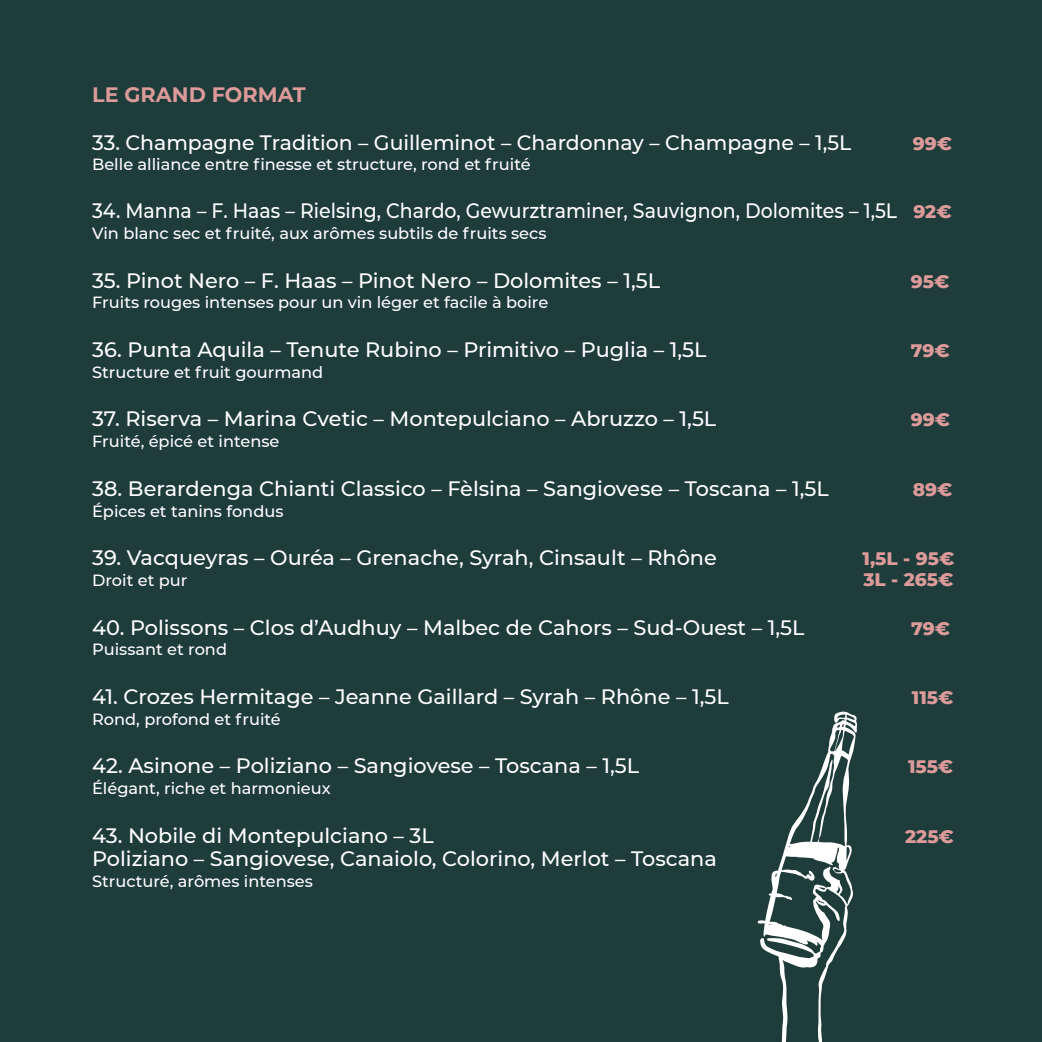
<style>
.page{position:relative;width:1042px;height:1042px;background:#1e3c3a}
.page>*{position:absolute;margin:0;border:0;box-sizing:border-box;transform-origin:0 0}
.t1{font:500 20.82px "Montserrat";color:#fff}
.t2{font:500 20.82px "Montserrat";color:#fff;scale:.91 1}
.t3{font:700 20.82px "Montserrat";color:#dc9a9a}
.t4{font:800 18.55px "Montserrat";color:#dc9a9a}
.t5{font:500 16.28px "Montserrat";color:#fff}
.s1{font-weight:800;font-size:18.55px;color:#dc9a9a}
</style>
<div class="page">
<svg style="left:757px;top:711px;width:100px;height:331px"></svg>
<p class="t3" style="left:92px;top:79px;width:215px">LE GRAND FORMAT</p>
<p class="t1" style="left:92px;top:128px;width:760px">33. Champagne Tradition – Guilleminot – Chardonnay – Champagne – 1,5L</p>
<p class="t4" style="left:913px;top:130px;width:41px">99€</p>
<p class="t5" style="left:92px;top:152px;width:440px">Belle alliance entre finesse et structure, rond et fruité</p>
<p class="t2" style="left:92px;top:196px;width:946px">34. Manna – F. Haas – Rielsing, Chardo, Gewurztraminer, Sauvignon, Dolomites – 1,5L <span class="s1">92€</span></p>
<p class="t5" style="left:92px;top:222px;width:456px">Vin blanc sec et fruité, aux arômes subtils de fruits secs</p>
<p class="t1" style="left:92px;top:266px;width:569px">35. Pinot Nero – F. Haas – Pinot Nero – Dolomites – 1,5L</p>
<p class="t4" style="left:911px;top:267px;width:40px">95€</p>
<p class="t5" style="left:92px;top:291px;width:458px">Fruits rouges intenses pour un vin léger et facile à boire</p>
<p class="t1" style="left:92px;top:335px;width:616px">36. Punta Aquila – Tenute Rubino – Primitivo – Puglia – 1,5L</p>
<p class="t4" style="left:911px;top:337px;width:40px">79€</p>
<p class="t5" style="left:92px;top:361px;width:233px">Structure et fruit gourmand</p>
<p class="t1" style="left:92px;top:404px;width:626px">37. Riserva – Marina Cvetic – Montepulciano – Abruzzo – 1,5L</p>
<p class="t4" style="left:911px;top:406px;width:41px">99€</p>
<p class="t5" style="left:92px;top:430px;width:189px">Fruité, épicé et intense</p>
<p class="t1" style="left:92px;top:474px;width:738px">38. Berardenga Chianti Classico – Fèlsina – Sangiovese – Toscana – 1,5L</p>
<p class="t4" style="left:913px;top:476px;width:41px">89€</p>
<p class="t5" style="left:92px;top:499px;width:193px">Épices et tanins fondus</p>
<p class="t1" style="left:92px;top:543px;width:626px">39. Vacqueyras – Ouréa – Grenache, Syrah, Cinsault – Rhône</p>
<p class="t4" style="left:862px;top:545px;width:93px">1,5L - 95€</p>
<p class="t5" style="left:92px;top:569px;width:97px">Droit et pur</p>
<p class="t4" style="left:863px;top:566px;width:91px">3L - 265€</p>
<p class="t1" style="left:92px;top:613px;width:714px">40. Polissons – Clos d’Audhuy – Malbec de Cahors – Sud-Ouest – 1,5L</p>
<p class="t4" style="left:911px;top:614px;width:40px">79€</p>
<p class="t5" style="left:92px;top:638px;width:136px">Puissant et rond</p>
<p class="t1" style="left:92px;top:682px;width:638px">41. Crozes Hermitage – Jeanne Gaillard – Syrah – Rhône – 1,5L</p>
<p class="t4" style="left:912px;top:684px;width:43px">115€</p>
<p class="t5" style="left:92px;top:708px;width:190px">Rond, profond et fruité</p>
<p class="t1" style="left:92px;top:751px;width:549px">42. Asinone – Poliziano – Sangiovese – Toscana – 1,5L</p>
<p class="t4" style="left:908px;top:753px;width:47px">155€</p>
<p class="t5" style="left:92px;top:777px;width:240px">Élégant, riche et harmonieux</p>
<p class="t1" style="left:92px;top:821px;width:343px">43. Nobile di Montepulciano – 3L</p>
<p class="t4" style="left:905px;top:822px;width:50px">225€</p>
<p class="t1" style="left:92px;top:844px;width:626px">Poliziano – Sangiovese, Canaiolo, Colorino, Merlot – Toscana</p>
<p class="t5" style="left:92px;top:869px;width:222px">Structuré, arômes intenses</p>
</div>
